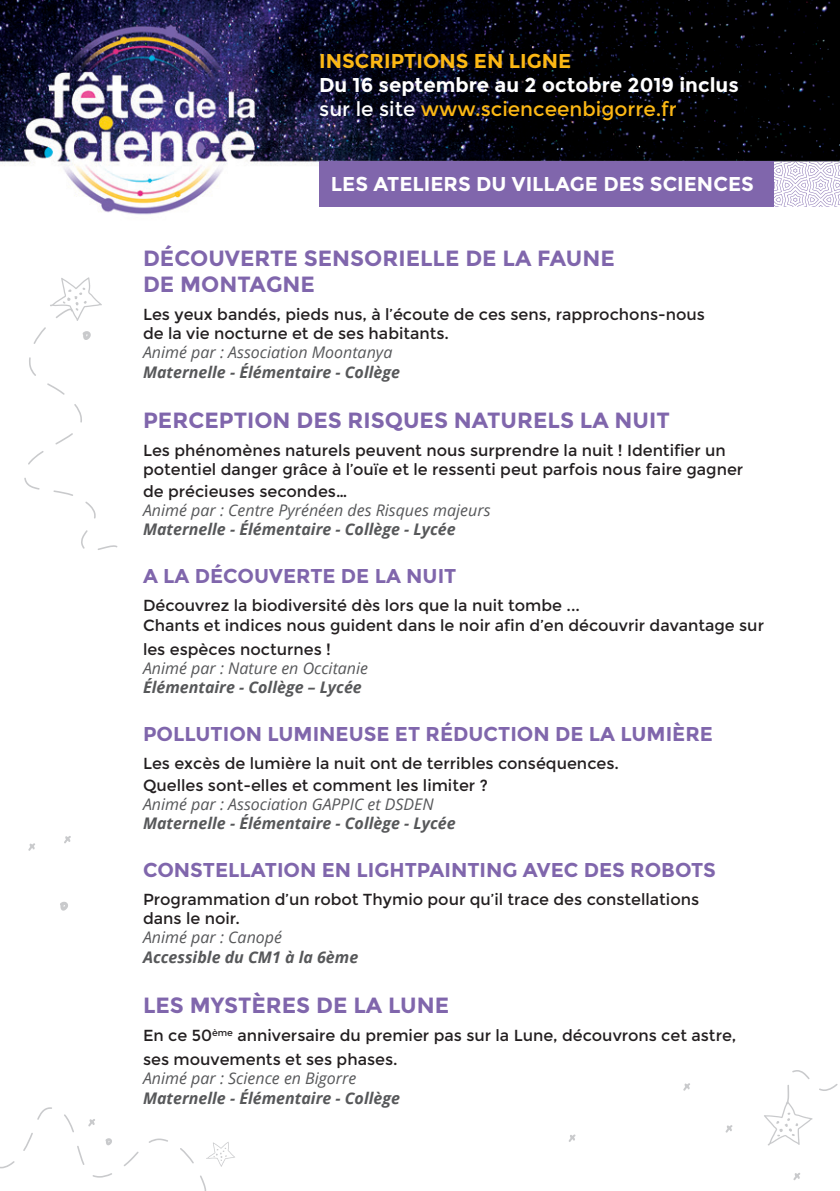
<style>
.page{position:relative;width:840px;height:1191px;background:#fff}
.page>*{position:absolute;margin:0;border:0;box-sizing:border-box;transform-origin:0 0}
.t1{font:700 22px/26.4px "Montserrat";color:#8066ac}
.t2{font:700 20px "Montserrat";color:#8066ac}
.t3{font:700 20px "Montserrat";color:#fff}
.t4{font:20px "Montserrat";color:#fcb814}
.t5{font:700 20px "Montserrat";color:#fcb814}
.t6{font:16px/19.2px "Montserrat";color:#231f20}
.t7{font:italic 700 16px "Open Sans";color:#57585a}
.t8{font:italic 16px "Open Sans";color:#57585a}
.s1{color:#fff}
</style>
<div class="page">
<img style="left:0;top:0;width:839px;height:1181px">
<div style="left:319px;top:161px;width:453px;height:46px;background:#8066ac"></div>
<svg style="left:772px;top:161px;width:67px;height:46px"></svg>
<svg style="left:28px;top:843px;width:7px;height:7px"></svg>
<svg style="left:568px;top:1134px;width:7px;height:8px"></svg>
<svg style="left:64px;top:836px;width:7px;height:7px"></svg>
<svg style="left:683px;top:1083px;width:6px;height:7px"></svg>
<svg style="left:725px;top:1125px;width:7px;height:7px"></svg>
<svg style="left:793px;top:1172px;width:6px;height:8px"></svg>
<svg style="left:763px;top:1030px;width:76px;height:115px"></svg>
<svg style="left:24px;top:277px;width:93px;height:273px"></svg>
<svg style="left:60px;top:901px;width:8px;height:9px"></svg>
<svg style="left:0;top:1107px;width:235px;height:84px"></svg>
<p class="t5" style="left:319px;top:49px;width:253px">INSCRIPTIONS EN LIGNE</p>
<p class="t3" style="left:319px;top:73px;width:421px">Du 16 septembre au 2 octobre 2019 inclus</p>
<p class="t4" style="left:319px;top:97px;width:359px"><span class="s1">sur le site</span> www.scienceenbigorre.fr</p>
<p class="t3" style="left:331px;top:172px;width:424px">LES ATELIERS DU VILLAGE DES SCIENCES</p>
<p class="t1" style="left:143px;top:245px;width:473px">DÉCOUVERTE SENSORIELLE DE LA FAUNE<br>DE MONTAGNE</p>
<p class="t6" style="left:143px;top:305px;width:563px">Les yeux bandés, pieds nus, à l’écoute de ces sens, rapprochons-nous de la vie nocturne et de ses habitants.</p>
<p class="t8" style="left:143px;top:342px;width:251px">Animé par : Association Moontanya</p>
<p class="t7" style="left:143px;top:360px;width:258px">Maternelle - Élémentaire - Collège</p>
<p class="t1" style="left:143px;top:407px;width:528px">PERCEPTION DES RISQUES NATURELS LA NUIT</p>
<p class="t6" style="left:143px;top:441px;width:601px">Les phénomènes naturels peuvent nous surprendre la nuit ! Identifier un potentiel danger grâce à l’ouïe et le ressenti peut parfois nous faire gagner</p>
<p class="t6" style="left:143px;top:482px;width:205px">de précieuses secondes…</p>
<p class="t8" style="left:143px;top:499px;width:349px">Animé par : Centre Pyrénéen des Risques majeurs</p>
<p class="t7" style="left:143px;top:518px;width:314px">Maternelle - Élémentaire - Collège - Lycée</p>
<p class="t2" style="left:143px;top:564px;width:315px">A LA DÉCOUVERTE DE LA NUIT</p>
<p class="t6" style="left:143px;top:596px;width:622px">Découvrez la biodiversité dès lors que la nuit tombe ...<br>Chants et indices nous guident dans le noir afin d’en découvrir davantage sur</p>
<p class="t6" style="left:143px;top:639px;width:189px">les espèces nocturnes !</p>
<p class="t8" style="left:143px;top:657px;width:226px">Animé par : Nature en Occitanie</p>
<p class="t7" style="left:143px;top:676px;width:220px">Élémentaire - Collège – Lycée</p>
<p class="t2" style="left:143px;top:722px;width:571px">POLLUTION LUMINEUSE ET RÉDUCTION DE LA LUMIÈRE</p>
<p class="t6" style="left:143px;top:752px;width:477px;line-height:21.6px">Les excès de lumière la nuit ont de terribles conséquences.<br>Quelles sont-elles et comment les limiter ?</p>
<p class="t8" style="left:143px;top:793px;width:292px">Animé par : Association GAPPIC et DSDEN</p>
<p class="t7" style="left:143px;top:812px;width:314px">Maternelle - Élémentaire - Collège - Lycée</p>
<p class="t2" style="left:143px;top:858px;width:574px">CONSTELLATION EN LIGHTPAINTING AVEC DES ROBOTS</p>
<p class="t6" style="left:143px;top:890px;width:557px">Programmation d’un robot Thymio pour qu’il trace des constellations dans le noir.</p>
<p class="t8" style="left:143px;top:926px;width:140px">Animé par : Canopé</p>
<p class="t7" style="left:143px;top:945px;width:217px">Accessible du CM1 à la 6ème</p>
<p class="t1" style="left:143px;top:992px;width:307px">LES MYSTÈRES DE LA LUNE</p>
<p class="t6" style="left:143px;top:1023px;width:594px;line-height:24px">En ce 50<sup>ème</sup> anniversaire du premier pas sur la Lune, découvrons cet astre, ses mouvements et ses phases.</p>
<p class="t8" style="left:143px;top:1067px;width:215px">Animé par : Science en Bigorre</p>
<p class="t7" style="left:143px;top:1086px;width:258px">Maternelle - Élémentaire - Collège</p>
</div>
